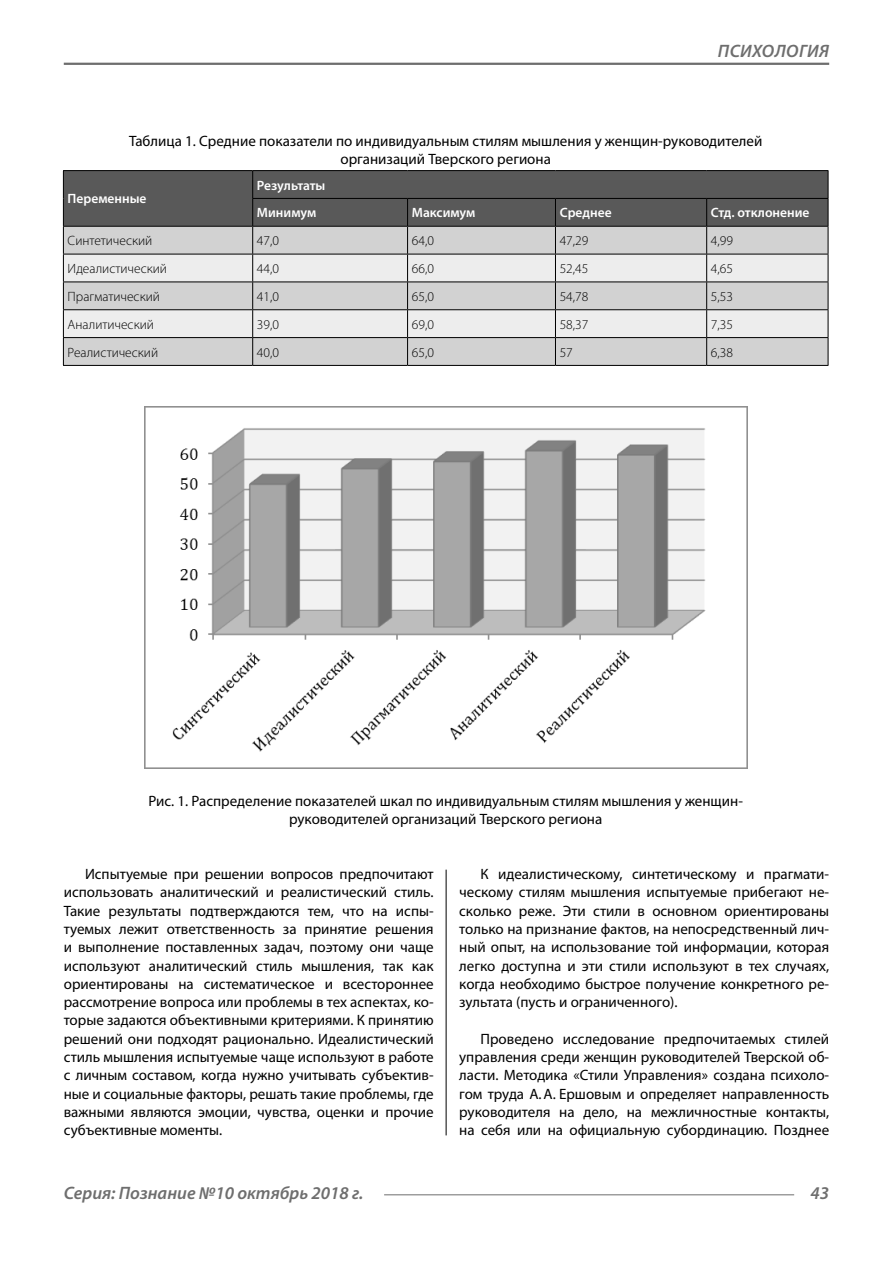
<style>
.page{position:relative;width:893px;height:1263px;background:#fff}
.page>*{position:absolute;margin:0;border:0;box-sizing:border-box;transform-origin:0 0}
.t1{font:italic 600 18px "Myriad Pro";color:#6e6e6e}
.Normal{font:15px/18.3px "Myriad Pro";color:#000;text-align:justify}
.podpis{font:15px/18.3px "Myriad Pro";color:#000;text-align:center}
.Tab_content{font:300 13.5px "Myriad Pro";color:#000}
.Tab_header{font:600 13.5px "Myriad Pro";color:#fff}
</style>
<div class="page">
<hr style="left:64px;top:63px;width:765px;height:2px;background:#6e6e6e">
<hr style="left:384px;top:1194px;width:410px;height:1px;background:#6e6e6e">
<hr style="left:63px;top:365px;width:190px;height:1px;background:#000">
<hr style="left:253px;top:365px;width:155px;height:1px;background:#000">
<hr style="left:408px;top:365px;width:147px;height:1px;background:#000">
<hr style="left:555px;top:365px;width:152px;height:1px;background:#000">
<hr style="left:707px;top:365px;width:121px;height:1px;background:#000">
<hr style="left:63px;top:170px;width:190px;height:1px;background:#000">
<hr style="left:253px;top:170px;width:155px;height:1px;background:#000">
<hr style="left:408px;top:170px;width:147px;height:1px;background:#000">
<hr style="left:555px;top:170px;width:152px;height:1px;background:#000">
<hr style="left:707px;top:170px;width:121px;height:1px;background:#000">
<svg style="left:63px;top:171px;width:766px;height:194px;background:#b0b0b0"></svg>
<hr style="left:63px;top:226px;width:190px;height:1px;background:#000">
<hr style="left:253px;top:226px;width:155px;height:1px;background:#000">
<hr style="left:408px;top:226px;width:147px;height:1px;background:#000">
<hr style="left:555px;top:226px;width:152px;height:1px;background:#000">
<hr style="left:707px;top:226px;width:121px;height:1px;background:#000">
<img style="left:144px;top:407px;width:603px;height:362px">
<hr style="left:446px;top:870px;width:1px;height:265px;background:#000">
<p class="t1" style="left:718px;top:39px;width:57px">Психология</p>
<p class="podpis" style="left:129px;top:131px;width:635px">Таблица 1. Средние показатели по индивидуальным стилям мышления у женщин-руководителей организаций Тверского региона</p>
<p class="Tab_header" style="left:68px;top:190px;width:80px">Переменные</p>
<p class="Tab_header" style="left:257px;top:176px;width:70px">Результаты</p>
<p class="Tab_header" style="left:257px;top:204px;width:61px">Минимум</p>
<p class="Tab_header" style="left:412px;top:204px;width:65px">Максимум</p>
<p class="Tab_header" style="left:560px;top:204px;width:53px">Среднее</p>
<p class="Tab_header" style="left:711px;top:204px;width:100px">Стд. отклонение</p>
<p class="Tab_content" style="left:68px;top:233px;width:86px">Синтетический</p>
<p class="Tab_content" style="left:257px;top:233px;width:24px">47,0</p>
<p class="Tab_content" style="left:412px;top:233px;width:24px">64,0</p>
<p class="Tab_content" style="left:560px;top:233px;width:30px">47,29</p>
<p class="Tab_content" style="left:711px;top:233px;width:24px">4,99</p>
<p class="Tab_content" style="left:68px;top:260px;width:101px">Идеалистический</p>
<p class="Tab_content" style="left:257px;top:260px;width:24px">44,0</p>
<p class="Tab_content" style="left:412px;top:260px;width:24px">66,0</p>
<p class="Tab_content" style="left:560px;top:260px;width:30px">52,45</p>
<p class="Tab_content" style="left:711px;top:260px;width:24px">4,65</p>
<p class="Tab_content" style="left:68px;top:288px;width:94px">Прагматический</p>
<p class="Tab_content" style="left:257px;top:288px;width:24px">41,0</p>
<p class="Tab_content" style="left:412px;top:288px;width:24px">65,0</p>
<p class="Tab_content" style="left:560px;top:288px;width:30px">54,78</p>
<p class="Tab_content" style="left:711px;top:288px;width:24px">5,53</p>
<p class="Tab_content" style="left:68px;top:316px;width:88px">Аналитический</p>
<p class="Tab_content" style="left:257px;top:316px;width:24px">39,0</p>
<p class="Tab_content" style="left:412px;top:316px;width:24px">69,0</p>
<p class="Tab_content" style="left:560px;top:316px;width:30px">58,37</p>
<p class="Tab_content" style="left:711px;top:316px;width:24px">7,35</p>
<p class="Tab_content" style="left:68px;top:344px;width:92px">Реалистический</p>
<p class="Tab_content" style="left:257px;top:344px;width:24px">40,0</p>
<p class="Tab_content" style="left:412px;top:344px;width:24px">65,0</p>
<p class="Tab_content" style="left:560px;top:344px;width:15px">57</p>
<p class="Tab_content" style="left:711px;top:344px;width:24px">6,38</p>
<p class="podpis" style="left:149px;top:791px;width:596px">Рис. 1. Распределение показателей шкал по индивидуальным стилям мышления у женщин&shy;руководителей организаций Тверского региона</p>
<p class="Normal" style="left:64px;top:864px;width:371px;text-indent:21px">Испытуемые при решении вопросов предпочитают использовать аналитический и реалистический стиль.<br>Такие результаты подтверждаются тем, что на испы&shy;туемых лежит ответственность за принятие решения и выполнение поставленных задач, поэтому они чаще используют аналитический стиль мышления, так как ориентированы на систематическое и всестороннее рассмотрение вопроса или проблемы в тех аспектах, ко&shy;торые задаются объективными критериями. К принятию решений они подходят рационально. Идеалистический стиль мышления испытуемые чаще используют в работе с личным составом, когда нужно учитывать субъектив&shy;ные и социальные факторы, решать такие проблемы, где важными являются эмоции, чувства, оценки и прочие субъективные моменты.</p>
<p class="Normal" style="left:459px;top:864px;width:371px;text-indent:21px">К идеалистическому, синтетическому и прагмати&shy;ческому стилям мышления испытуемые прибегают не&shy;сколько реже. Эти стили в основном ориентированы только на признание фактов, на непосредственный лич&shy;ный опыт, на использование той информации, которая легко доступна и эти стили используют в тех случаях, когда необходимо быстрое получение конкретного ре&shy;зультата (пусть и ограниченного).</p>
<p class="Normal" style="left:459px;top:1029px;width:371px;text-indent:21px">Проведено исследование предпочитаемых стилей управления среди женщин руководителей Тверской об&shy;ласти. Методика «Стили Управления» создана психоло&shy;гом труда А.А. Ершовым и определяет направленность руководителя на дело, на межличностные контакты, на себя или на официальную субординацию. Позднее</p>
<p class="t1" style="left:64px;top:1182px;width:301px">Серия: Познание №10 октябрь 2018 г.</p>
<p class="t1" style="left:810px;top:1182px;width:20px">43</p>
</div>
